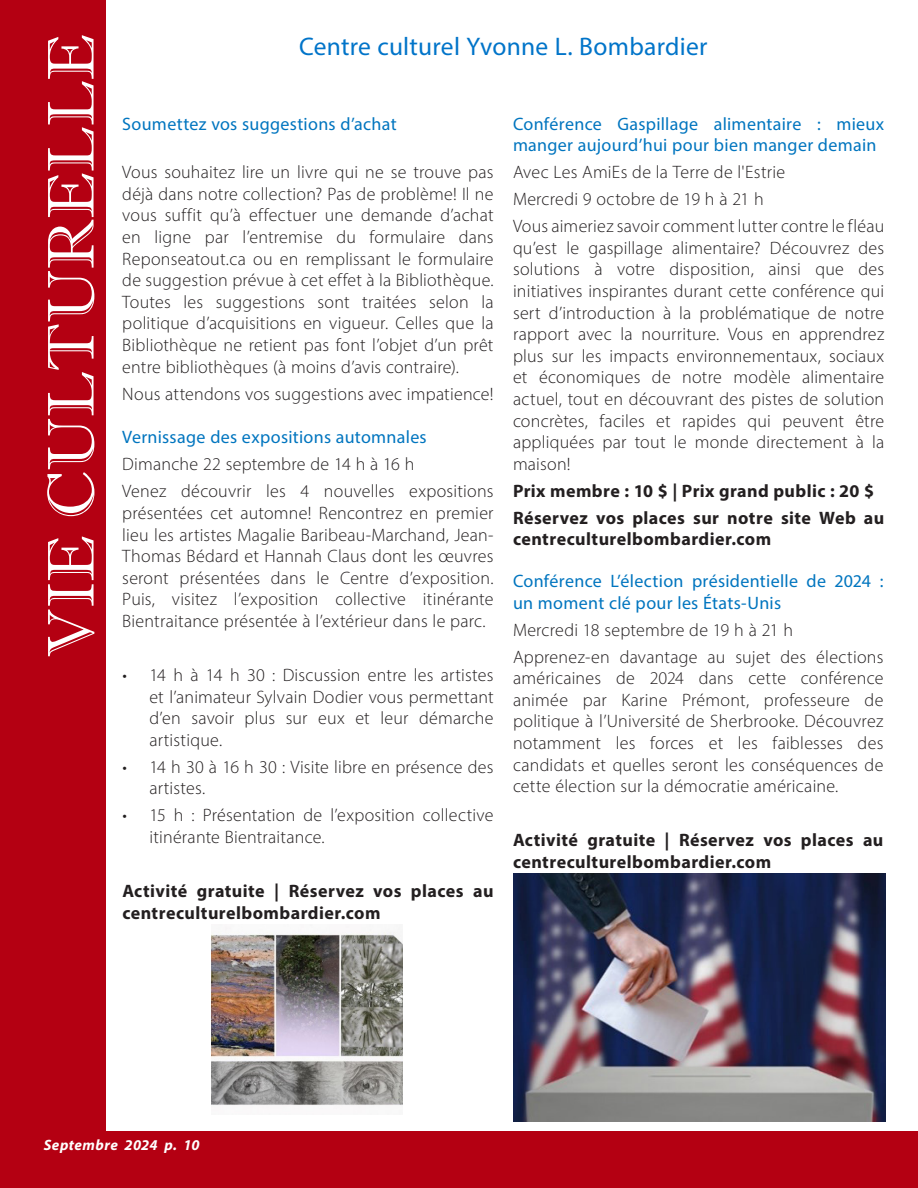
<style>
.page{position:relative;width:918px;height:1188px;background:#fff}
.page>*{position:absolute;margin:0;border:0;box-sizing:border-box;transform-origin:0 0}
.t1{font:66px "Imprint MT Shadow";color:#fff}
.Titre_article_gros{font:25.5px "Myriad Pro";letter-spacing:.01em;color:#0074c9}
.Corps_de_texte_12{font:300 18px/21.6px "Myriad Pro";letter-spacing:.01em;color:#231f20;text-align:justify}
.Corps_de_texte_12-2{font:700 18px/21.6px "Myriad Pro";letter-spacing:.025em;color:#231f20}
.Corps_de_texte_12-3{font:18px/21.6px "Myriad Pro";letter-spacing:.015em;color:#0075bf}
.t2{font:italic 700 15px "Myriad Pro";letter-spacing:.03em;color:#fff}
</style>
<div class="page">
<img style="left:513px;top:873px;width:373px;height:248px">
<img style="left:212px;top:928px;width:190px;height:178px">
<div style="left:0;top:0;width:106px;height:1186px;background:#b40012"></div>
<div style="left:0;top:1131px;width:918px;height:57px;background:#b40012"></div>
<h1 class="t1" style="left:32px;top:657px;width:624px;rotate:-90deg">VIE CULTURELLE</h1>
<p class="Titre_article_gros" style="left:299px;top:31px;width:410px">Centre culturel Yvonne L. Bombardier</p>
<p class="Corps_de_texte_12-3" style="left:122px;top:112px;width:276px">Soumettez vos suggestions d’achat</p>
<p class="Corps_de_texte_12" style="left:122px;top:161px;width:373px">Vous souhaitez lire un livre qui ne se trouve pas déjà dans notre collection? Pas de problème! Il ne vous suffit qu’à effectuer une demande d’achat en ligne par l’entremise du formulaire dans Reponseatout.ca ou en remplissant le formulaire de suggestion prévue à cet effet à la Bibliothèque.<br>Toutes les suggestions sont traitées selon la politique d’acquisitions en vigueur. Celles que la Bibliothèque ne retient pas font l’objet d’un prêt entre bibliothèques (à moins d’avis contraire).</p>
<p class="Corps_de_texte_12" style="left:122px;top:383px;width:373px">Nous attendons vos suggestions avec impatience!</p>
<p class="Corps_de_texte_12-3" style="left:122px;top:426px;width:306px">Vernissage des expositions automnales</p>
<p class="Corps_de_texte_12" style="left:122px;top:453px;width:294px">Dimanche 22 septembre de 14 h à 16 h</p>
<p class="Corps_de_texte_12" style="left:122px;top:480px;width:373px">Venez découvrir les 4 nouvelles expositions présentées cet automne! Rencontrez en premier lieu les artistes Magalie Baribeau-Marchand, Jean-Thomas Bédard et Hannah Claus dont les œuvres seront présentées dans le Centre d’exposition.<br>Puis, visitez l’exposition collective itinérante Bientraitance présentée à l’extérieur dans le parc.</p>
<p class="Corps_de_texte_12" style="left:149px;top:664px;width:346px;text-indent:-27px">• 14 h à 14 h 30 : Discussion entre les artistes et l’animateur Sylvain Dodier vous permettant d’en savoir plus sur eux et leur démarche artistique.</p>
<p class="Corps_de_texte_12" style="left:149px;top:756px;width:346px;text-indent:-27px">• 14 h 30 à 16 h 30 : Visite libre en présence des artistes.</p>
<p class="Corps_de_texte_12" style="left:149px;top:804px;width:346px;text-indent:-27px">• 15 h : Présentation de l’exposition collective itinérante Bientraitance.</p>
<p class="Corps_de_texte_12-2" style="left:122px;top:879px;width:373px">Activité gratuite | Réservez vos places au centreculturelbombardier.com</p>
<p class="Corps_de_texte_12-3" style="left:513px;top:112px;width:373px">Conférence Gaspillage alimentaire : mieux manger aujourd’hui pour bien manger demain</p>
<p class="Corps_de_texte_12" style="left:513px;top:161px;width:274px">Avec Les AmiEs de la Terre de l'Estrie</p>
<p class="Corps_de_texte_12" style="left:513px;top:188px;width:252px">Mercredi 9 octobre de 19 h à 21 h</p>
<p class="Corps_de_texte_12" style="left:513px;top:215px;width:373px">Vous aimeriez savoir comment lutter contre le fléau qu’est le gaspillage alimentaire? Découvrez des solutions à votre disposition, ainsi que des initiatives inspirantes durant cette conférence qui sert d’introduction à la problématique de notre rapport avec la nourriture. Vous en apprendrez plus sur les impacts environnementaux, sociaux et économiques de notre modèle alimentaire actuel, tout en découvrant des pistes de solution concrètes, faciles et rapides qui peuvent être appliquées par tout le monde directement à la maison!</p>
<p class="Corps_de_texte_12-2" style="left:513px;top:479px;width:363px">Prix membre : 10 $ | Prix grand public : 20 $</p>
<p class="Corps_de_texte_12-2" style="left:513px;top:506px;width:373px">Réservez vos places sur notre site Web au centreculturelbombardier.com</p>
<p class="Corps_de_texte_12-3" style="left:513px;top:570px;width:372px">Conférence L’élection présidentielle de 2024 : un moment clé pour les États-Unis</p>
<p class="Corps_de_texte_12" style="left:513px;top:619px;width:282px">Mercredi 18 septembre de 19 h à 21 h</p>
<p class="Corps_de_texte_12" style="left:513px;top:646px;width:372px">Apprenez-en davantage au sujet des élections américaines de 2024 dans cette conférence animée par Karine Prémont, professeure de politique à l’Université de Sherbrooke. Découvrez notamment les forces et les faiblesses des candidats et quelles seront les conséquences de cette élection sur la démocratie américaine.</p>
<p class="Corps_de_texte_12-2" style="left:513px;top:829px;width:372px">Activité gratuite | Réservez vos places au centreculturelbombardier.com</p>
<p class="t2" style="left:44px;top:1135px;width:157px">Septembre 2024 p. 10</p>
</div>
